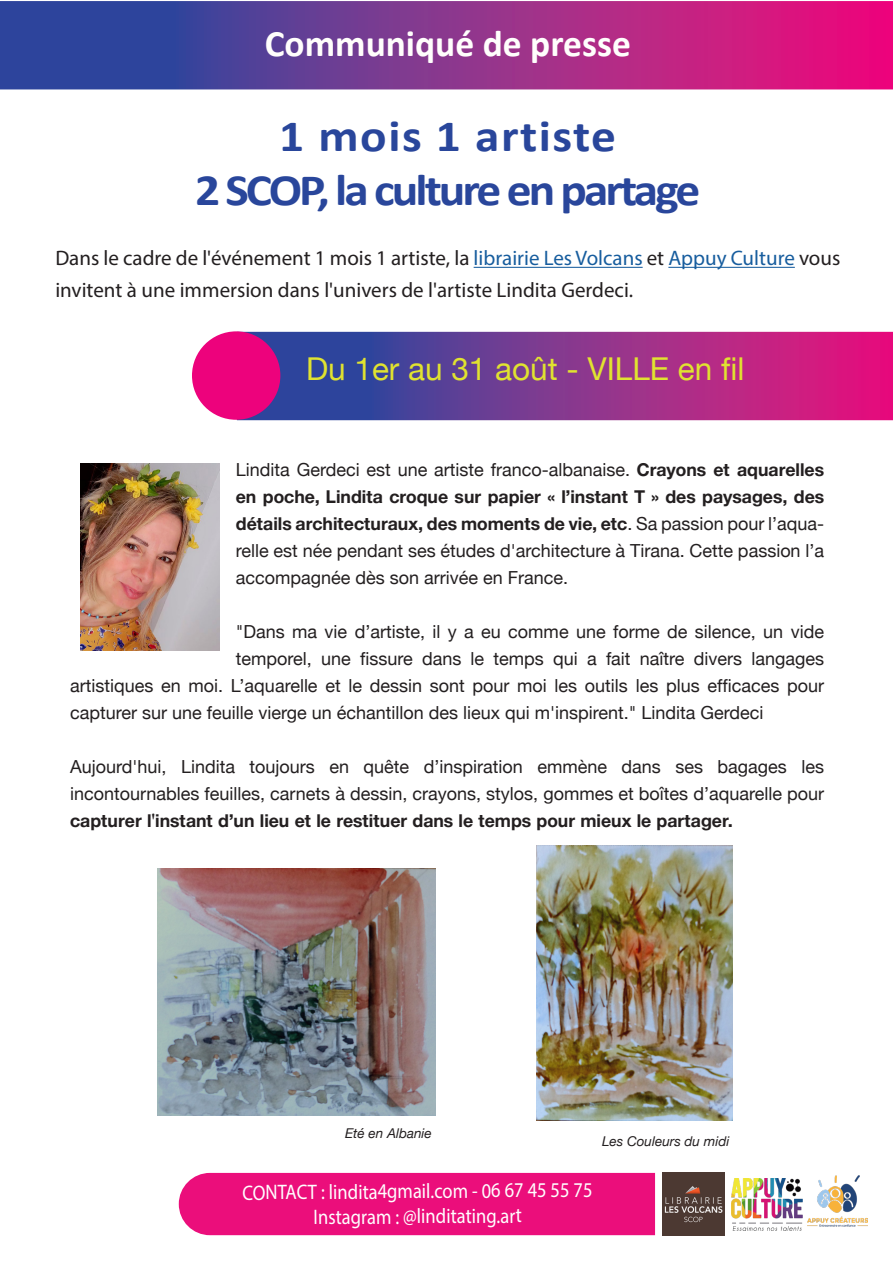
<style>
.page{position:relative;width:893px;height:1263px;background:#fff}
.page>*{position:absolute;margin:0;border:0;box-sizing:border-box;transform-origin:0 0}
.t1{font:700 45px "Calibri";letter-spacing:-.06em;color:#29469b;scale:1.1 1}
.t2{font:700 45px "Calibri";letter-spacing:.03em;color:#29469b;scale:1.1 1}
.t3{font:700 37.5px "Calibri";color:#fffefc}
.t4{font:31.5px "Helvetica Neue";color:#e0e330}
.t5{font:21px/31.5px "Myriad Pro";color:#231f20}
.t6{font:21px "Myriad Pro";letter-spacing:-.01em;color:#fff;scale:.88 1}
.t7{font:18px/27px "Helvetica Neue";color:#231f20;text-align:justify}
.t8{font:italic 13.5px "Helvetica Neue";color:#231f20}
.s1{color:#175d9e}
.s2{font-family:"Neue Helvetica BQ";font-weight:700}
</style>
<div class="page">
<img style="left:81px;top:463px;width:138px;height:187px">
<img style="left:537px;top:846px;width:196px;height:274px">
<img style="left:157px;top:868px;width:278px;height:247px">
<div style="left:179px;top:1173px;width:476px;height:62px;background:#eb0e7b"></div>
<hr style="left:474px;top:267px;width:169px;height:1px;background:#175d9e">
<hr style="left:668px;top:267px;width:127px;height:1px;background:#175d9e">
<svg style="left:243px;top:332px;width:650px;height:88px;background:#86328d"></svg>
<div style="left:192px;top:331px;width:88px;height:89px;background:#ed027c;border-radius:50%"></div>
<img style="left:662px;top:1172px;width:63px;height:63px">
<img style="left:731px;top:1178px;width:71px;height:52px">
<img style="left:808px;top:1176px;width:60px;height:51px">
<svg style="left:0;top:1px;width:893px;height:88px;background:#84328e"></svg>
<p class="t3" style="left:265px;top:17px;width:368px">Communiqué de presse</p>
<p class="t2" style="left:279px;top:105px;width:308px">1 mois 1 artiste</p>
<p class="t1" style="left:195px;top:159px;width:461px">2 SCOP, la culture en partage</p>
<p class="t5" style="left:55px;top:242px;width:786px">Dans le cadre de l'événement 1 mois 1 artiste, la <span class="s1">librairie Les Volcans</span> et <span class="s1">Appuy Culture</span> vous invitent à une immersion dans l'univers de l'artiste Lindita Gerdeci.</p>
<p class="t4" style="left:306px;top:350px;width:440px">Du 1er au 31 août - VILLE en fil</p>
<p class="t7" style="left:236px;top:456px;width:590px">Lindita Gerdeci est une artiste franco-albanaise. <span class="s2">Crayons et aquarelles en poche, Lindita croque sur papier « l’instant T » des paysages, des détails architecturaux, des moments de vie, etc</span>. Sa passion pour l’aqua&shy;relle est née pendant ses études d'architecture à Tirana. Cette passion l’a accompagnée dès son arrivée en France.</p>
<p class="t7" style="left:236px;top:618px;width:590px">"Dans ma vie d’artiste, il y a eu comme une forme de silence, un vide</p>
<p class="t7" style="left:236px;top:645px;width:590px">temporel, une fissure dans le temps qui a fait naître divers langages</p>
<p class="t7" style="left:70px;top:672px;width:755px">artistiques en moi. L’aquarelle et le dessin sont pour moi les outils les plus efficaces pour</p>
<p class="t7" style="left:70px;top:699px;width:695px">capturer sur une feuille vierge un échantillon des lieux qui m'inspirent." Lindita Gerdeci</p>
<p class="t7" style="left:70px;top:753px;width:755px">Aujourd'hui, Lindita toujours en quête d’inspiration emmène dans ses bagages les incontournables feuilles, carnets à dessin, crayons, stylos, gommes et boîtes d’aquarelle pour <span class="s2">capturer l'instant d’un lieu et le restituer dans le temps pour mieux le partager.</span></p>
<p class="t8" style="left:345px;top:1125px;width:88px">Eté en Albanie</p>
<p class="t8" style="left:602px;top:1133px;width:129px">Les Couleurs du midi</p>
<p class="t6" style="left:242px;top:1178px;width:400px">CONTACT : lindita4gmail.com - 06 67 45 55 75</p>
<p class="t6" style="left:313px;top:1203px;width:239px">Instagram : @linditating.art</p>
</div>
